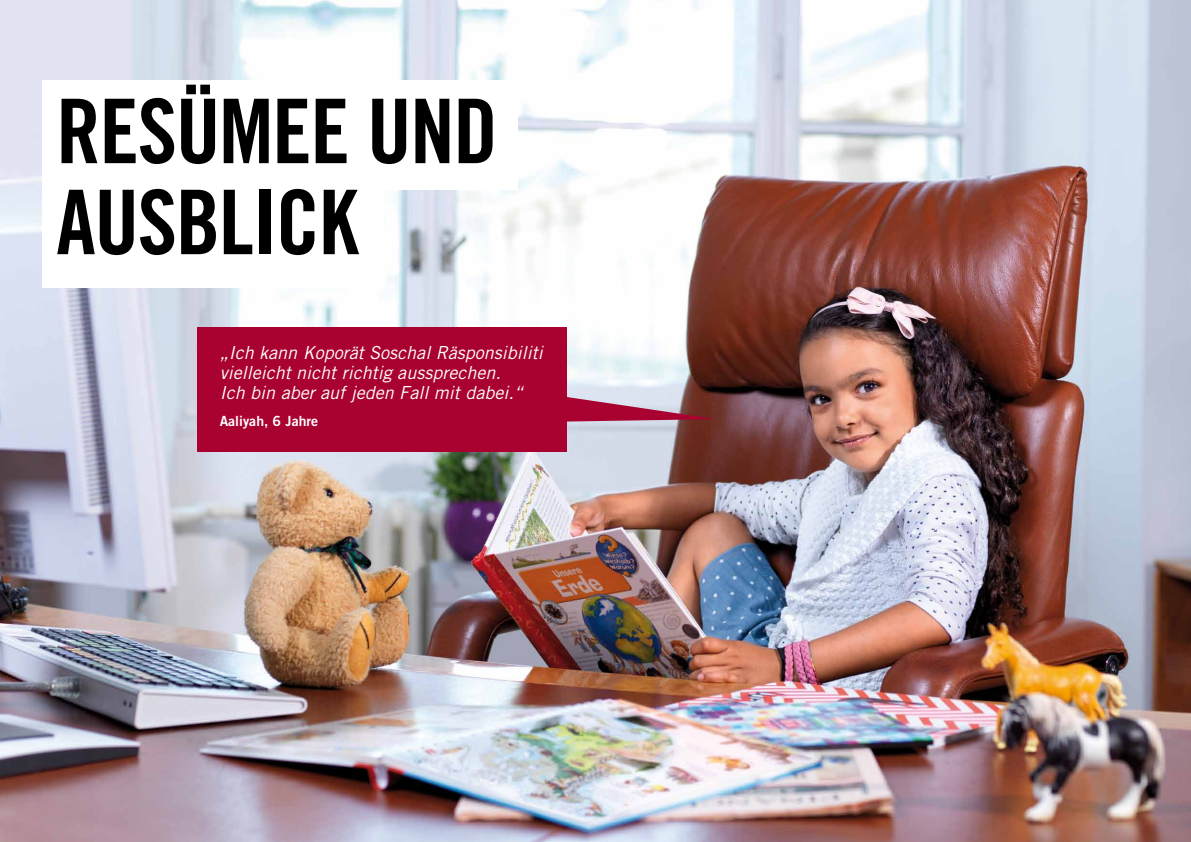
<style>
.page{position:relative;width:1191px;height:842px;background:#fff}
.page>*{position:absolute;margin:0;border:0;box-sizing:border-box;transform-origin:0 0}
.t1{font:89.2px/91px "Trade Gothic LT Std Bd Cn 20";letter-spacing:-.015em;color:#000}
.t2{font:italic 18px/20px "Trade Gothic LT Std";color:#fff}
.t3{font:14px "Trade Gothic LT Std Bd 2";color:#fff}
</style>
<div class="page">
<img style="left:0;top:0;width:1191px;height:842px">
<div style="left:197px;top:327px;width:369px;height:124px;background:#a90230"></div>
<svg style="left:566px;top:394px;width:150px;height:28px;background:#ad5a70"></svg>
<div style="left:43px;top:179px;width:341px;height:109px;background:#fff"></div>
<div style="left:43px;top:80px;width:475px;height:110px;background:#fff"></div>
<h1 class="t1" style="left:56px;top:85px;width:443px">RESÜMEE UND<br>AUSBLICK</h1>
<p class="t2" style="left:220px;top:343px;width:325px">„Ich kann Koporät Soschal Räsponsibiliti vielleicht nicht richtig aussprechen.<br>Ich bin aber auf jeden Fall mit dabei.“</p>
<p class="t3" style="left:220px;top:412px;width:100px">Aaliyah, 6 Jahre</p>
</div>
